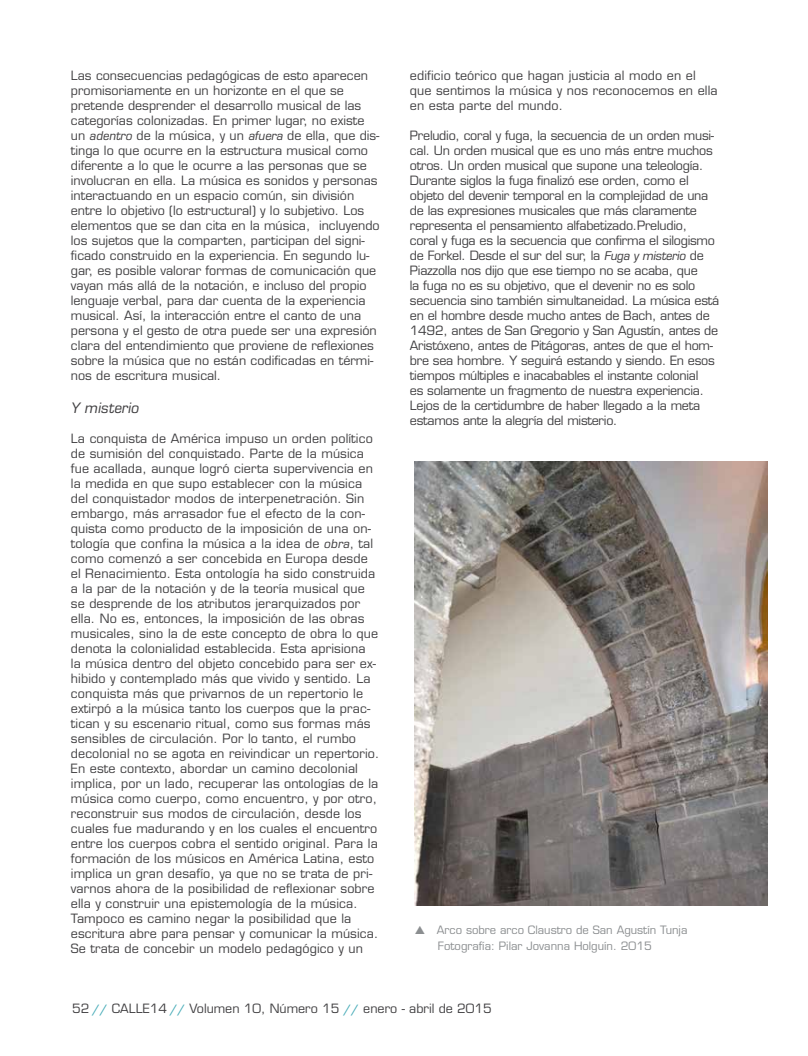
<style>
.page{position:relative;width:808px;height:1056px;background:#fff}
.page>*{position:absolute;margin:0;border:0;box-sizing:border-box;transform-origin:0 0}
.t1{font:italic 15px "Eurostile BQ";color:#414042}
.t2{font:12.5px/15px "Eurostile";color:#414042}
.t3{font:12.5px/15px "Eurostile";letter-spacing:-.02em;color:#414042}
.t4{font:11.25px/16.2px "Eurostile";color:#8b8e90}
.s1{font-family:"Eurostile BQ";font-style:italic}
.s2{font-weight:700;color:#48acb8}
</style>
<div class="page">
<img style="left:415px;top:462px;width:352px;height:443px">
<p class="t2" style="left:71px;top:68px;width:310px">Las consecuencias pedagógicas de esto aparecen promisoriamente en un horizonte en el que se pretende desprender el desarrollo musical de las categorías colonizadas. En primer lugar, no existe un <span class="s1">adentro</span> de la música, y un <span class="s1">afuera</span> de ella, que dis&shy;tinga lo que ocurre en la estructura musical como diferente a lo que le ocurre a las personas que se involucran en ella. La música es sonidos y personas interactuando en un espacio común, sin división entre lo objetivo (lo estructural) y lo subjetivo. Los elementos que se dan cita en la música, incluyendo los sujetos que la comparten, participan del signi&shy;ficado construido en la experiencia. En segundo lu&shy;gar, es posible valorar formas de comunicación que vayan más allá de la notación, e incluso del propio lenguaje verbal, para dar cuenta de la experiencia musical. Así, la interacción entre el canto de una persona y el gesto de otra puede ser una expresión clara del entendimiento que proviene de reflexiones sobre la música que no están codificadas en térmi&shy;nos de escritura musical.</p>
<p class="t1" style="left:71px;top:400px;width:70px">Y misterio</p>
<p class="t2" style="left:71px;top:431px;width:310px">La conquista de América impuso un orden político de sumisión del conquistado. Parte de la música fue acallada, aunque logró cierta supervivencia en la medida en que supo establecer con la música del conquistador modos de interpenetración. Sin embargo, más arrasador fue el efecto de la con&shy;quista como producto de la imposición de una on&shy;tología que confina la música a la idea de <span class="s1">obra</span>, tal como comenzó a ser concebida en Europa desde el Renacimiento. Esta ontología ha sido construida a la par de la notación y de la teoría musical que se desprende de los atributos jerarquizados por ella. No es, entonces, la imposición de las obras musicales, sino la de este concepto de obra lo que denota la colonialidad establecida. Esta aprisiona<br>la música dentro del objeto concebido para ser ex&shy;hibido y contemplado más que vivido y sentido. La conquista más que privarnos de un repertorio le extirpó a la música tanto los cuerpos que la prac&shy;tican y su escenario ritual, como sus formas más sensibles de circulación. Por lo tanto, el rumbo decolonial no se agota en reivindicar un repertorio.<br>En este contexto, abordar un camino decolonial implica, por un lado, recuperar las ontologías de la música como cuerpo, como encuentro, y por otro, reconstruir sus modos de circulación, desde los cuales fue madurando y en los cuales el encuentro entre los cuerpos cobra el sentido original. Para la formación de los músicos en América Latina, esto implica un gran desafío, ya que no se trata de pri&shy;varnos ahora de la posibilidad de reflexionar sobre ella y construir una epistemología de la música.<br>Tampoco es camino negar la posibilidad que la escritura abre para pensar y comunicar la música.<br>Se trata de concebir un modelo pedagógico y un</p>
<p class="t2" style="left:410px;top:68px;width:309px">edificio teórico que hagan justicia al modo en el que sentimos la música y nos reconocemos en ella en esta parte del mundo.</p>
<p class="t3" style="left:410px;top:128px;width:311px">Preludio, coral y fuga, la secuencia de un orden musi&shy;cal. Un orden musical que es uno más entre muchos otros. Un orden musical que supone una teleología.<br>Durante siglos la fuga finalizó ese orden, como el objeto del devenir temporal en la complejidad de una de las expresiones musicales que más claramente representa el pensamiento alfabetizado.Preludio,<br>coral y fuga es la secuencia que confirma el silogismo de Forkel. Desde el sur del sur, la <span class="s1">Fuga y misterio</span> de Piazzolla nos dijo que ese tiempo no se acaba, que<br>la fuga no es su objetivo, que el devenir no es solo secuencia sino también simultaneidad. La música está en el hombre desde mucho antes de Bach, antes de 1492, antes de San Gregorio y San Agustín, antes de Aristóxeno, antes de Pitágoras, antes de que el hom&shy;bre sea hombre. Y seguirá estando y siendo. En esos tiempos múltiples e inacabables el instante colonial<br>es solamente un fragmento de nuestra experiencia.<br>Lejos de la certidumbre de haber llegado a la meta estamos ante la alegría del misterio.</p>
<p class="t4" style="left:437px;top:921px;width:252px">Arco sobre arco Claustro de San Agustín Tunja<br>Fotografía: Pilar Jovanna Holguín. 2015</p>
<p class="t2" style="left:72px;top:1001px;width:421px">52 <span class="s2">//</span> CALLE14 <span class="s2">//</span> Volumen 10, Número 15 <span class="s2">//</span> enero - abril de 2015</p>
</div>
